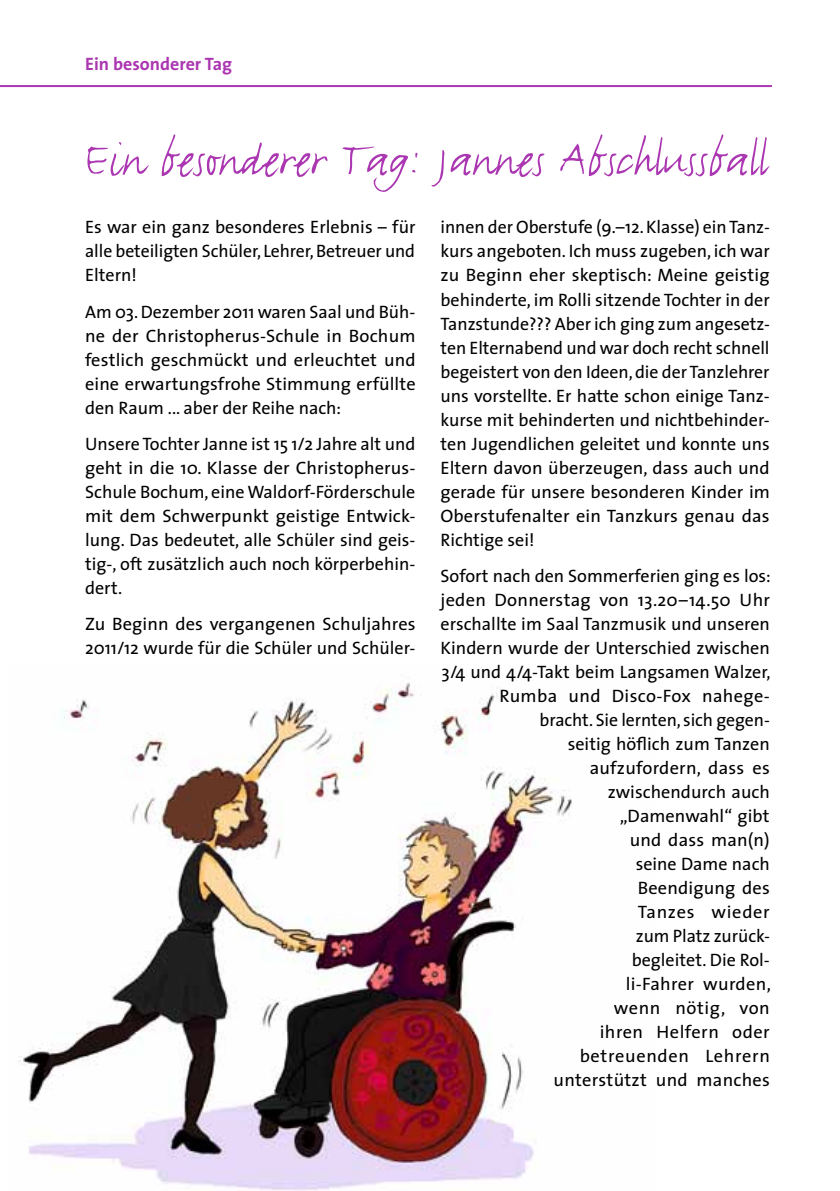
<style>
.page{position:relative;width:840px;height:1191px;background:#fff}
.page>*{position:absolute;margin:0;border:0;box-sizing:border-box;transform-origin:0 0}
.t1{font:54px "Justlefthand CV";color:#ab36b1}
.t2{font:18px/24px "The Sans CV";color:#000;text-align:justify}
.t3{font:700 18px "The Sans";color:#ab36b1}
</style>
<div class="page">
<img style="left:18px;top:682px;width:554px;height:509px">
<hr style="left:0;top:85px;width:771px;height:2px;background:#ab36b1">
<p class="t3" style="left:85px;top:49px;width:148px">Ein besonderer Tag</p>
<h1 class="t1" style="left:85px;top:129px;width:683px">Ein besonderer Tag: Jannes Abschlussball</h1>
<p class="t2" style="left:85px;top:215px;width:332px">Es war ein ganz besonderes Erlebnis – für alle beteiligten Schüler, Lehrer, Betreuer und Eltern!</p>
<p class="t2" style="left:85px;top:299px;width:332px">Am 03. Dezember 2011 waren Saal und Büh&shy;ne der Christopherus-Schule in Bochum festlich geschmückt und erleuchtet und eine erwartungsfrohe Stimmung erfüllte den Raum ... aber der Reihe nach:</p>
<p class="t2" style="left:85px;top:431px;width:332px">Unsere Tochter Janne ist 15 1/2 Jahre alt und geht in die 10. Klasse der Christopherus-Schule Bochum, eine Waldorf-Förderschule mit dem Schwerpunkt geistige Entwick&shy;lung. Das bedeutet, alle Schüler sind geis&shy;tig-, oft zusätzlich auch noch körperbehin&shy;dert.</p>
<p class="t2" style="left:85px;top:611px;width:332px">Zu Beginn des vergangenen Schuljahres<br>2011/12 wurde für die Schüler und Schüler-</p>
<p class="t2" style="left:440px;top:215px;width:331px">innen der Oberstufe (9.–12. Klasse) ein Tanz&shy;kurs angeboten. Ich muss zugeben, ich war zu Beginn eher skeptisch: Meine geistig behinderte, im Rolli sitzende Tochter in der Tanzstunde??? Aber ich ging zum angesetz&shy;ten Elternabend und war doch recht schnell begeistert von den Ideen, die der Tanzlehrer uns vorstellte. Er hatte schon einige Tanz&shy;kurse mit behinderten und nichtbehinder&shy;ten Jugendlichen geleitet und konnte uns Eltern davon überzeugen, dass auch und gerade für unsere besonderen Kinder im Oberstufenalter ein Tanzkurs genau das Richtige sei!</p>
<p class="t2" style="left:440px;top:563px;width:331px;text-align:right">Sofort nach den Sommerferien ging es los: jeden Donnerstag von 13.20–14.50 Uhr erschallte im Saal Tanzmusik und unseren<br>Kindern wurde der Unterschied zwischen<br>3/4 und 4/4-Takt beim Langsamen Walzer,<br>Rumba und Disco-Fox nahege-<br>bracht. Sie lernten, sich gegen-<br>seitig höflich zum Tanzen<br>aufzufordern, dass es<br>zwischendurch auch<br>„Damenwahl“ gibt<br>und dass man(n)<br>seine Dame nach<br>Beendigung des<br>Tanzes wieder<br>zum Platz zurück-<br>begleitet. Die Rol-<br>li-Fahrer wurden,<br>wenn nötig, von<br>ihren Helfern oder<br>betreuenden Lehrern<br>unterstützt und manches</p>
</div>
